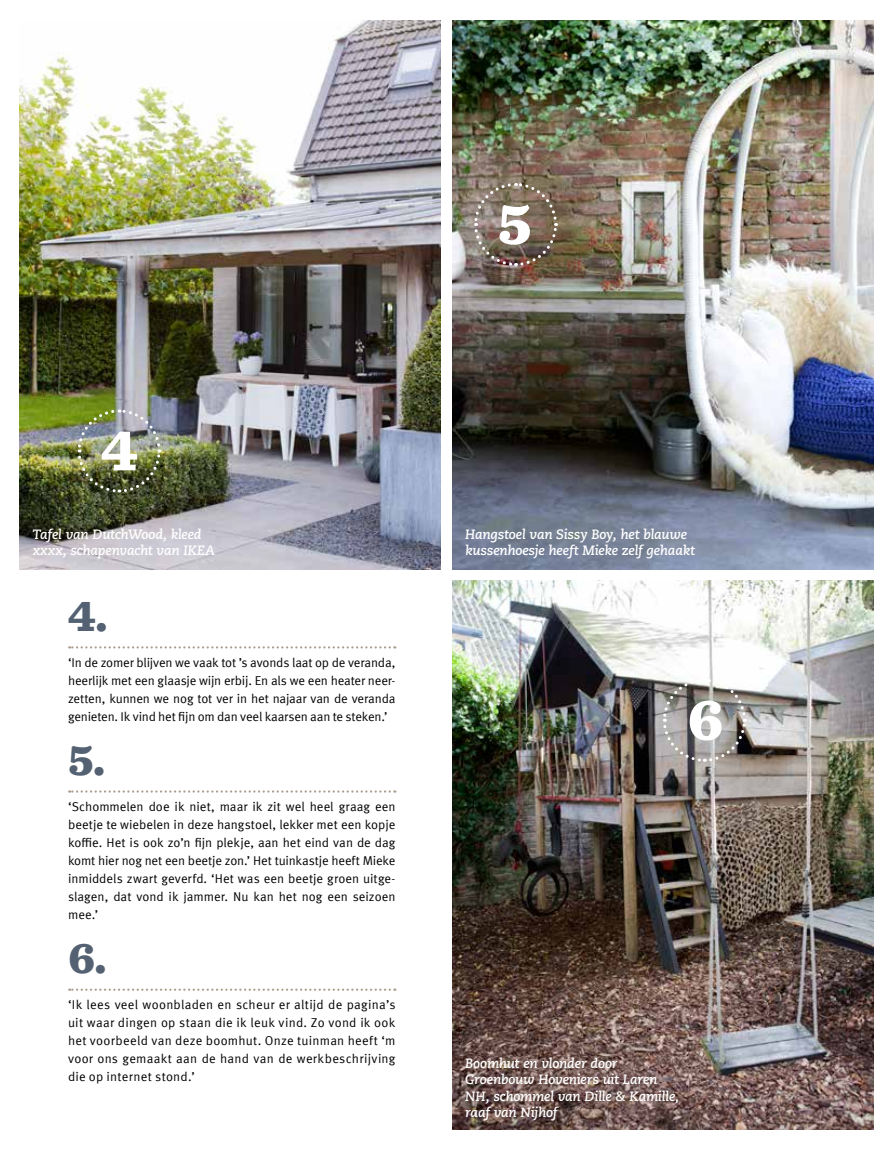
<style>
.page{position:relative;width:893px;height:1149px;background:#fff}
.page>*{position:absolute;margin:0;border:0;box-sizing:border-box;transform-origin:0 0}
.t1{font:900 60px "Sentinel";color:#fff}
.t2{font:900 45px "Sentinel";color:#536172}
.t3{font:italic 700 13.5px/16.5px "Caecilia LT Std";letter-spacing:-.015em;color:#fff}
.t4{font:12.75px/18px "Meta Offc Norm";color:#000;text-align:justify}
</style>
<div class="page">
<img style="left:19px;top:20px;width:421px;height:549px">
<img style="left:452px;top:20px;width:421px;height:549px">
<img style="left:452px;top:580px;width:421px;height:549px">
<img style="left:76px;top:408px;width:86px;height:86px">
<img style="left:472px;top:181px;width:87px;height:86px">
<svg style="left:661px;top:677px;width:86px;height:86px;background:#9f9c99"></svg>
<svg style="left:69px;top:646px;width:326px;height:2px"></svg>
<svg style="left:69px;top:790px;width:326px;height:2px"></svg>
<svg style="left:69px;top:988px;width:326px;height:2px"></svg>
<h1 class="t1" style="left:497px;top:176px;width:36px">5</h1>
<h1 class="t1" style="left:101px;top:402px;width:38px">4</h1>
<p class="t3" style="left:33px;top:526px;width:184px">Tafel van DutchWood, kleed xxxx, schapenvacht van IKEA</p>
<h2 class="t2" style="left:68px;top:579px;width:41px">4.</h2>
<p class="t4" style="left:68px;top:653px;width:329px">‘In de zomer blijven we vaak tot ’s avonds laat op de veranda, heerlijk met een glaasje wijn erbij. En als we een heater neer&shy;zetten, kunnen we nog tot ver in het najaar van de veranda genieten. Ik vind het fijn om dan veel kaarsen aan te steken.’</p>
<h2 class="t2" style="left:68px;top:723px;width:39px">5.</h2>
<p class="t4" style="left:68px;top:797px;width:329px">‘Schommelen doe ik niet, maar ik zit wel heel graag een beetje te wiebelen in deze hangstoel, lekker met een kopje koffie. Het is ook zo’n fijn plekje, aan het eind van de dag komt hier nog net een beetje zon.’ Het tuinkastje heeft Mieke inmiddels zwart geverfd. ‘Het was een beetje groen uitge&shy;slagen, dat vond ik jammer. Nu kan het nog een seizoen mee.’</p>
<h2 class="t2" style="left:68px;top:921px;width:40px">6.</h2>
<p class="t4" style="left:68px;top:995px;width:329px">‘Ik lees veel woonbladen en scheur er altijd de pagina’s uit waar dingen op staan die ik leuk vind. Zo vond ik ook het voorbeeld van deze boomhut. Onze tuinman heeft ‘m voor ons gemaakt aan de hand van de werkbeschrijving die op internet stond.’</p>
<p class="t3" style="left:465px;top:526px;width:231px">Hangstoel van Sissy Boy, het blauwe kussenhoesje heeft Mieke zelf gehaakt</p>
<h1 class="t1" style="left:687px;top:671px;width:38px">6</h1>
<p class="t3" style="left:465px;top:1054px;width:215px">Boomhut en vlonder door<br>Groenbouw Hoveniers uit Laren<br>NH, schommel van Dille &amp; Kamille, raaf van Nijhof</p>
</div>
